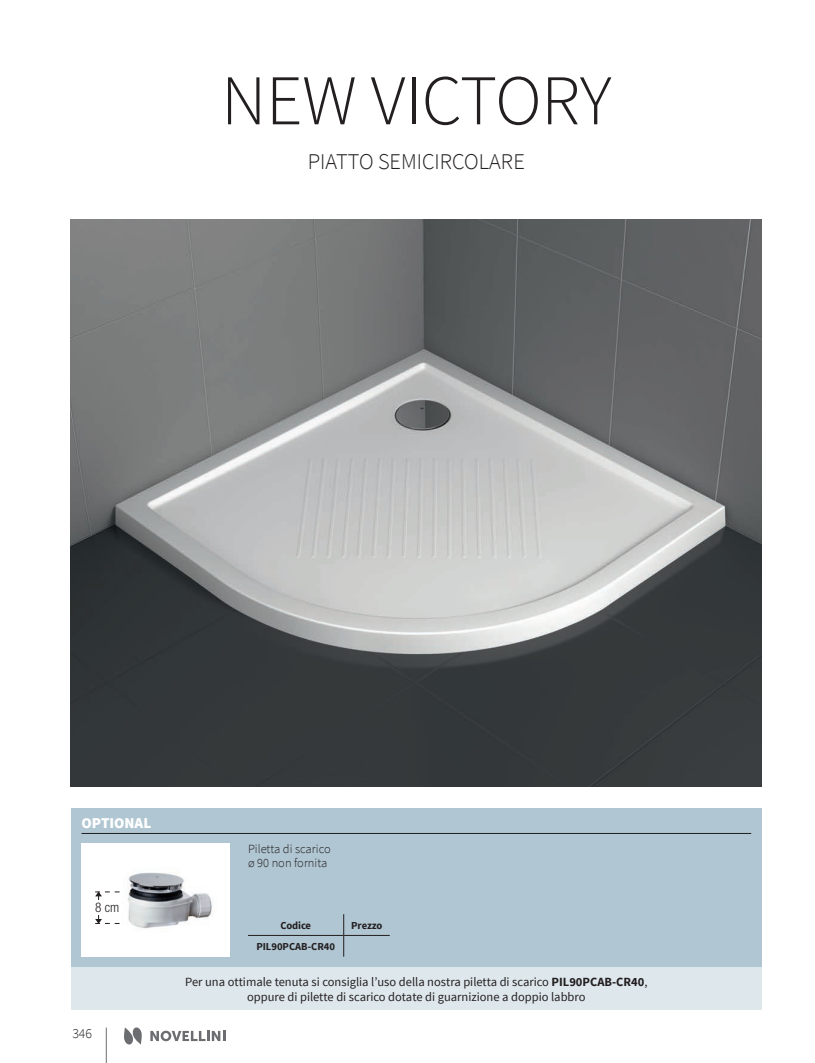
<style>
.page{position:relative;width:815px;height:1063px;background:#fff}
.page>*{position:absolute;margin:0;border:0;box-sizing:border-box;transform-origin:0 0}
.t1{font:300 71.25px "Source Sans Pro";color:#231f20}
.t2{font:300 22.5px "Source Sans Pro";color:#231f20}
.t3{font:900 15px "Source Sans Pro";color:#fff}
.t4{font:300 13.75px "Source Sans Pro";color:#231f20}
.t5{font:300 condensed 13.25px "Helvetica Neue LT Std";color:#231f20}
.t6{font:12.5px/15.5px "Source Sans Pro";color:#231f20;text-align:center}
.t7{font:300 12.5px/14.2px "Source Sans Pro";color:#231f20}
.t8{font:700 10.62px "Source Sans Pro";color:#231f20}
.s1{font-weight:700}
</style>
<div class="page">
<img style="left:71px;top:220px;width:691px;height:567px">
<div style="left:71px;top:808px;width:691px;height:159px;background:#b0c6d2"></div>
<hr style="left:81px;top:833px;width:670px;height:1px;background:#231f20">
<hr style="left:248px;top:935px;width:96px;height:1px;background:#231f20">
<hr style="left:344px;top:935px;width:46px;height:1px;background:#231f20">
<svg style="left:343px;top:914px;width:1px;height:43px"></svg>
<div style="left:81px;top:843px;width:149px;height:114px;background:#fff"></div>
<svg style="left:95px;top:892px;width:25px;height:32px"></svg>
<div style="left:95px;top:901px;width:29px;height:14px;background:#fff"></div>
<img style="left:127px;top:872px;width:86px;height:57px">
<div style="left:71px;top:967px;width:691px;height:43px;background:#dee7ec"></div>
<hr style="left:106px;top:1028px;width:1px;height:35px;background:#6c6d70">
<svg style="left:150px;top:1031px;width:75px;height:10px"></svg>
<svg style="left:124px;top:1027px;width:18px;height:18px"></svg>
<h1 class="t1" style="left:221px;top:57px;width:392px">NEW VICTORY</h1>
<h2 class="t2" style="left:308px;top:148px;width:218px">PIATTO SEMICIRCOLARE</h2>
<p class="t3" style="left:81px;top:813px;width:71px">OPTIONAL</p>
<p class="t5" style="left:95px;top:900px;width:26px">8 cm</p>
<p class="t4" style="left:72px;top:1025px;width:21px">346</p>
<p class="t7" style="left:248px;top:841px;width:84px">Piletta di scarico ø 90 non fornita</p>
<p class="t8" style="left:280px;top:918px;width:32px">Codice</p>
<p class="t8" style="left:351px;top:918px;width:33px">Prezzo</p>
<p class="t8" style="left:256px;top:940px;width:80px">PIL90PCAB-CR40</p>
<p class="t6" style="left:185px;top:974px;width:464px">Per una ottimale tenuta si consiglia l’uso della nostra piletta di scarico <span class="s1">PIL90PCAB-CR40</span>, oppure di pilette di scarico dotate di guarnizione a doppio labbro</p>
</div>
